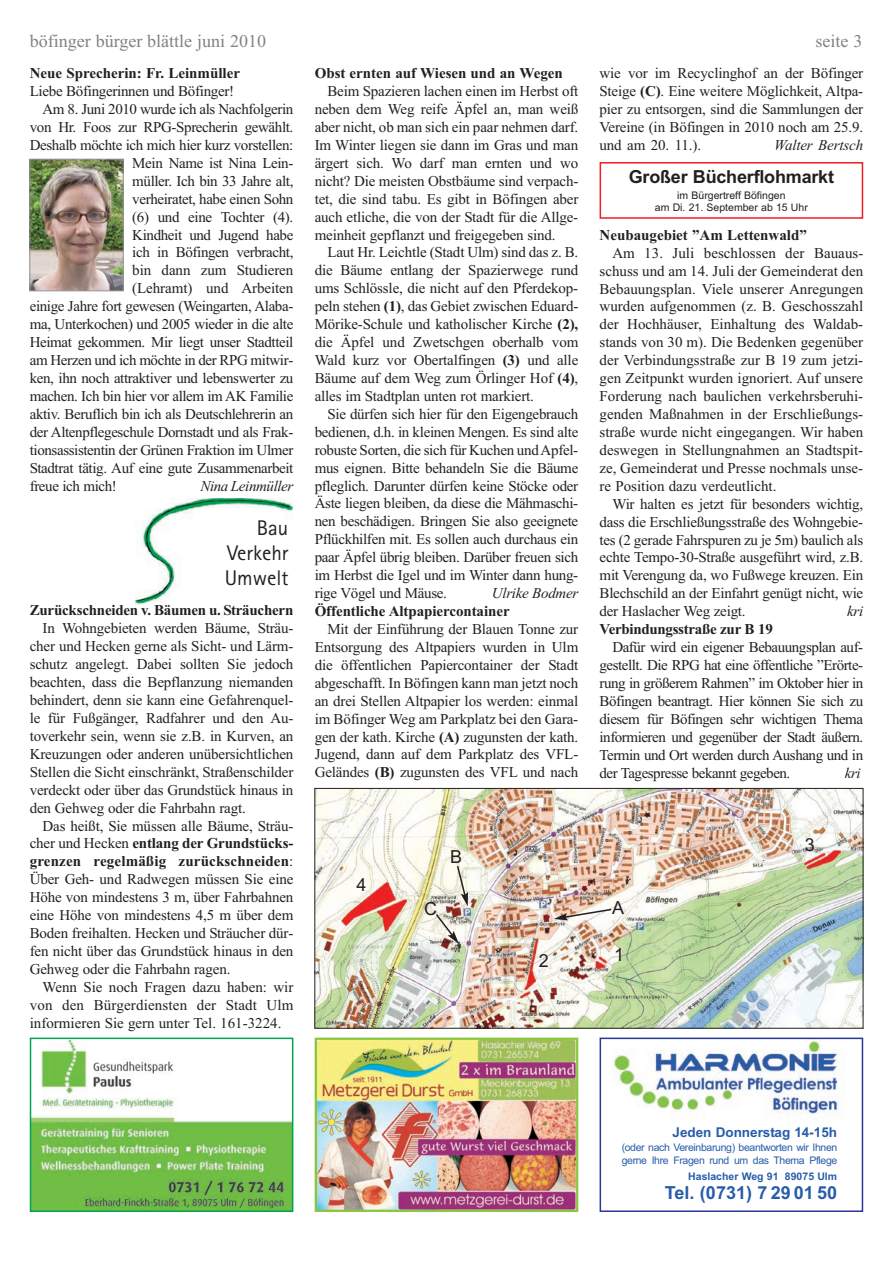
<style>
.page{position:relative;width:893px;height:1263px;background:#fff}
.page>*{position:absolute;margin:0;border:0;box-sizing:border-box;transform-origin:0 0}
.t1{font:21px/25.2px "Libre Sans Serif S Si";color:#231f20;text-align:justify}
.t2{font:18px "Times New Roman";color:#808285}
.t3{font:700 18px "Arial";letter-spacing:-.01em;color:#231f20}
.t4{font:700 18px "Arial";color:#275caa}
.t5{font:18px "Arial";color:#231f20}
.t6{font:15px/17.9px "Times New Roman";letter-spacing:-.02em;color:#231f20;text-align:justify}
.t7{font:700 15px "Times New Roman";letter-spacing:-.005em;color:#231f20}
.t8{font:italic 15px "Times New Roman";letter-spacing:-.025em;color:#231f20}
.t9{font:700 13.5px "Arial";color:#275caa}
.t10{font:10.5px/12.6px "Arial";letter-spacing:-.035em;color:#275caa}
.t11{font:10.5px/12.6px "Arial";color:#231f20;text-align:center}
.t12{font:700 10.5px "Arial";color:#275caa}
.s1{font-weight:700}
</style>
<div class="page">
<img style="left:317px;top:790px;width:544px;height:236px">
<div style="left:315px;top:788px;width:548px;height:240px;border:1px solid #231f20"></div>
<img style="left:135px;top:498px;width:157px;height:106px">
<img style="left:613px;top:1040px;width:231px;height:79px">
<div style="left:600px;top:1037px;width:263px;height:175px;border:2px solid #293795"></div>
<img style="left:33px;top:1040px;width:257px;height:169px">
<div style="left:30px;top:1037px;width:263px;height:175px;border:2px solid #00a44f"></div>
<img style="left:318px;top:1040px;width:257px;height:169px">
<div style="left:315px;top:1037px;width:263px;height:175px;border:2px solid #8bc63e"></div>
<svg style="left:554px;top:908px;width:59px;height:12px"></svg>
<svg style="left:456px;top:864px;width:12px;height:42px"></svg>
<svg style="left:434px;top:912px;width:25px;height:32px"></svg>
<img style="left:32px;top:161px;width:89px;height:128px">
<div style="left:30px;top:159px;width:93px;height:132px;border:1px solid #939598"></div>
<div style="left:600px;top:162px;width:263px;height:57px;border:2px solid #ee1e24"></div>
<p class="t2" style="left:30px;top:28px;width:238px">böfinger bürger blättle juni 2010</p>
<p class="t2" style="left:815px;top:28px;width:48px">seite 3</p>
<p class="t7" style="left:30px;top:63px;width:212px">Neue Sprecherin: Fr. Leinmüller</p>
<p class="t6" style="left:30px;top:82px;width:206px">Liebe Böfingerinnen und Böfinger!</p>
<p class="t6" style="left:43px;top:100px;width:252px">Am 8. Juni 2010 wurde ich als Nachfolgerin</p>
<p class="t6" style="left:30px;top:118px;width:265px">von Hr. Foos zur RPG-Sprecherin gewählt.</p>
<p class="t6" style="left:30px;top:136px;width:265px">Deshalb möchte ich mich hier kurz vorstellen:</p>
<p class="t6" style="left:132px;top:154px;width:163px">Mein Name ist Nina Lein-</p>
<p class="t6" style="left:132px;top:172px;width:163px">müller. Ich bin 33 Jahre alt,</p>
<p class="t6" style="left:132px;top:189px;width:163px">verheiratet, habe einen Sohn</p>
<p class="t6" style="left:132px;top:207px;width:162px">(6) und eine Tochter (4).</p>
<p class="t6" style="left:132px;top:225px;width:163px">Kindheit und Jugend habe</p>
<p class="t6" style="left:132px;top:243px;width:163px">ich in Böfingen verbracht,</p>
<p class="t6" style="left:132px;top:261px;width:163px">bin dann zum Studieren</p>
<p class="t6" style="left:132px;top:279px;width:163px">(Lehramt) und Arbeiten</p>
<p class="t6" style="left:30px;top:297px;width:265px">einige Jahre fort gewesen (Weingarten, Alaba-</p>
<p class="t6" style="left:30px;top:315px;width:265px">ma, Unterkochen) und 2005 wieder in die alte</p>
<p class="t6" style="left:30px;top:333px;width:265px">Heimat gekommen. Mir liegt unser Stadtteil</p>
<p class="t6" style="left:30px;top:351px;width:265px">am Herzen und ich möchte in der RPG mitwir-</p>
<p class="t6" style="left:30px;top:369px;width:265px">ken, ihn noch attraktiver und lebenswerter zu</p>
<p class="t6" style="left:30px;top:387px;width:265px">machen. Ich bin hier vor allem im AK Familie</p>
<p class="t6" style="left:30px;top:405px;width:265px">aktiv. Beruflich bin ich als Deutschlehrerin an</p>
<p class="t6" style="left:30px;top:423px;width:265px">der Altenpflegeschule Dornstadt und als Frak-</p>
<p class="t6" style="left:30px;top:440px;width:265px">tionsassistentin der Grünen Fraktion im Ulmer</p>
<p class="t6" style="left:30px;top:458px;width:265px">Stadtrat tätig. Auf eine gute Zusammenarbeit</p>
<p class="t6" style="left:30px;top:476px;width:89px">freue ich mich!</p>
<p class="t8" style="left:200px;top:475px;width:95px">Nina Leinmüller</p>
<h1 class="t1" style="left:225px;top:515px;width:65px;text-indent:32px">Bau Verkehr Umwelt</h1>
<p class="t7" style="left:30px;top:600px;width:265px">Zurückschneiden v. Bäumen u. Sträuchern</p>
<p class="t6" style="left:30px;top:619px;width:265px;text-indent:13px">In Wohngebieten werden Bäume, Sträu&shy;cher und Hecken gerne als Sicht- und Lärm&shy;schutz angelegt. Dabei sollten Sie jedoch beachten, dass die Bepflanzung niemanden behindert, denn sie kann eine Gefahrenquel&shy;le für Fußgänger, Radfahrer und den Au&shy;toverkehr sein, wenn sie z.B. in Kurven, an Kreuzungen oder anderen unübersichtlichen Stellen die Sicht einschränkt, Straßenschilder verdeckt oder über das Grundstück hinaus in den Gehweg oder die Fahrbahn ragt.</p>
<p class="t6" style="left:30px;top:816px;width:265px;text-indent:13px">Das heißt, Sie müssen alle Bäume, Sträu&shy;cher und Hecken <span class="s1">entlang der Grundstücks&shy;grenzen regelmäßig zurückschneiden</span>:<br>Über Geh- und Radwegen müssen Sie eine Höhe von mindestens 3 m, über Fahrbahnen eine Höhe von mindestens 4,5 m über dem Boden freihalten. Hecken und Sträucher dür&shy;fen nicht über das Grundstück hinaus in den Gehweg oder die Fahrbahn ragen.</p>
<p class="t6" style="left:30px;top:978px;width:265px;text-indent:13px">Wenn Sie noch Fragen dazu haben: wir von den Bürgerdiensten der Stadt Ulm informieren Sie gern unter Tel. 161-3224.</p>
<p class="t7" style="left:315px;top:63px;width:250px">Obst ernten auf Wiesen und an Wegen</p>
<p class="t6" style="left:315px;top:82px;width:265px;text-indent:13px">Beim Spazieren lachen einen im Herbst oft neben dem Weg reife Äpfel an, man weiß aber nicht, ob man sich ein paar nehmen darf.<br>Im Winter liegen sie dann im Gras und man ärgert sich. Wo darf man ernten und wo nicht? Die meisten Obstbäume sind verpach&shy;tet, die sind tabu. Es gibt in Böfingen aber auch etliche, die von der Stadt für die Allge&shy;meinheit gepflanzt und freigegeben sind.</p>
<p class="t6" style="left:315px;top:243px;width:265px;text-indent:13px">Laut Hr. Leichtle (Stadt Ulm) sind das z. B. die Bäume entlang der Spazierwege rund ums Schlössle, die nicht auf den Pferdekop&shy;peln stehen <span class="s1">(1)</span>, das Gebiet zwischen Eduard-Mörike-Schule und katholischer Kirche <span class="s1">(2), </span>die Äpfel und Zwetschgen oberhalb vom Wald kurz vor Obertalfingen <span class="s1">(3)</span> und alle Bäume auf dem Weg zum Örlinger Hof <span class="s1">(4)</span>, alles im Stadtplan unten rot markiert.</p>
<p class="t6" style="left:315px;top:405px;width:265px;text-indent:13px">Sie dürfen sich hier für den Eigengebrauch bedienen, d.h. in kleinen Mengen. Es sind alte robuste Sorten, die sich für Kuchen und Apfel&shy;mus eignen. Bitte behandeln Sie die Bäume pfleglich. Darunter dürfen keine Stöcke oder Äste liegen bleiben, da diese die Mähmaschi&shy;nen beschädigen. Bringen Sie also geeignete Pflückhilfen mit. Es sollen auch durchaus ein paar Äpfel übrig bleiben. Darüber freuen sich im Herbst die Igel und im Winter dann hung&shy;rige Vögel und Mäuse.</p>
<p class="t8" style="left:492px;top:583px;width:88px">Ulrike Bodmer</p>
<p class="t7" style="left:315px;top:601px;width:196px">Öffentliche Altpapiercontainer</p>
<p class="t6" style="left:315px;top:620px;width:265px;text-indent:13px">Mit der Einführung der Blauen Tonne zur Entsorgung des Altpapiers wurden in Ulm die öffentlichen Papiercontainer der Stadt abgeschafft. In Böfingen kann man jetzt noch an drei Stellen Altpapier los werden: einmal im Böfinger Weg am Parkplatz bei den Gara&shy;gen der kath. Kirche <span class="s1">(A)</span> zugunsten der kath.<br>Jugend, dann auf dem Parkplatz des VFL-Geländes <span class="s1">(B)</span> zugunsten des VFL und nach</p>
<p class="t5" style="left:356px;top:873px;width:12px">4</p>
<p class="t5" style="left:450px;top:845px;width:14px">B</p>
<p class="t5" style="left:424px;top:896px;width:14px">C</p>
<p class="t5" style="left:539px;top:949px;width:12px">2</p>
<p class="t6" style="left:600px;top:64px;width:265px">wie vor im Recyclinghof an der Böfinger Steige <span class="s1">(C)</span>. Eine weitere Möglichkeit, Altpa&shy;pier zu entsorgen, sind die Sammlungen der Vereine (in Böfingen in 2010 noch am 25.9. und am 20. 11.).</p>
<p class="t8" style="left:774px;top:135px;width:91px">Walter Bertsch</p>
<p class="t3" style="left:629px;top:164px;width:207px">Großer Bücherflohmarkt</p>
<p class="t11" style="left:655px;top:189px;width:154px">im Bürgertreff Böfingen<br>am Di. 21. September ab 15 Uhr</p>
<p class="t7" style="left:600px;top:224px;width:209px">Neubaugebiet ”Am Lettenwald”</p>
<p class="t6" style="left:600px;top:244px;width:265px;text-indent:13px">Am 13. Juli beschlossen der Bauaus&shy;schuss und am 14. Juli der Gemeinderat den Bebauungsplan. Viele unserer Anregungen wurden aufgenommen (z. B. Geschosszahl der Hochhäuser, Einhaltung des Waldab&shy;stands von 30 m). Die Bedenken gegenüber der Verbindungsstraße zur B 19 zum jetzi&shy;gen Zeitpunkt wurden ignoriert. Auf unsere Forderung nach baulichen verkehrsberuhi&shy;genden Maßnahmen in der Erschließungs&shy;straße wurde nicht eingegangen. Wir haben deswegen in Stellungnahmen an Stadtspit&shy;ze, Gemeinderat und Presse nochmals unse&shy;re Position dazu verdeutlicht.</p>
<p class="t6" style="left:600px;top:494px;width:265px;text-indent:13px">Wir halten es jetzt für besonders wichtig, dass die Erschließungsstraße des Wohngebie&shy;tes (2 gerade Fahrspuren zu je 5m) baulich als echte Tempo-30-Straße ausgeführt wird, z.B. mit Verengung da, wo Fußwege kreuzen. Ein Blechschild an der Einfahrt genügt nicht, wie der Haslacher Weg zeigt.</p>
<p class="t8" style="left:847px;top:601px;width:18px">kri</p>
<p class="t7" style="left:600px;top:619px;width:175px">Verbindungsstraße zur B 19</p>
<p class="t6" style="left:600px;top:638px;width:265px;text-indent:13px">Dafür wird ein eigener Bebauungsplan auf&shy;gestellt. Die RPG hat eine öffentliche ”Erörte&shy;rung in größerem Rahmen” im Oktober hier in Böfingen beantragt. Hier können Sie sich zu diesem für Böfingen sehr wichtigen Thema informieren und gegenüber der Stadt äußern.<br>Termin und Ort werden durch Aushang und in der Tagespresse bekannt gegeben.</p>
<p class="t8" style="left:845px;top:762px;width:17px">kri</p>
<p class="t5" style="left:612px;top:896px;width:14px">A</p>
<p class="t5" style="left:614px;top:943px;width:12px">1</p>
<p class="t5" style="left:805px;top:833px;width:12px">3</p>
<p class="t9" style="left:672px;top:1123px;width:166px">Jeden Donnerstag 14-15h</p>
<p class="t10" style="left:622px;top:1141px;width:217px">(oder nach Vereinbarung) beantworten wir Ihnen gerne Ihre Fragen rund um das Thema Pflege</p>
<p class="t12" style="left:688px;top:1170px;width:150px">Haslacher Weg 91 89075 Ulm</p>
<p class="t4" style="left:665px;top:1181px;width:174px">Tel. (0731) 7 29 01 50</p>
</div>
